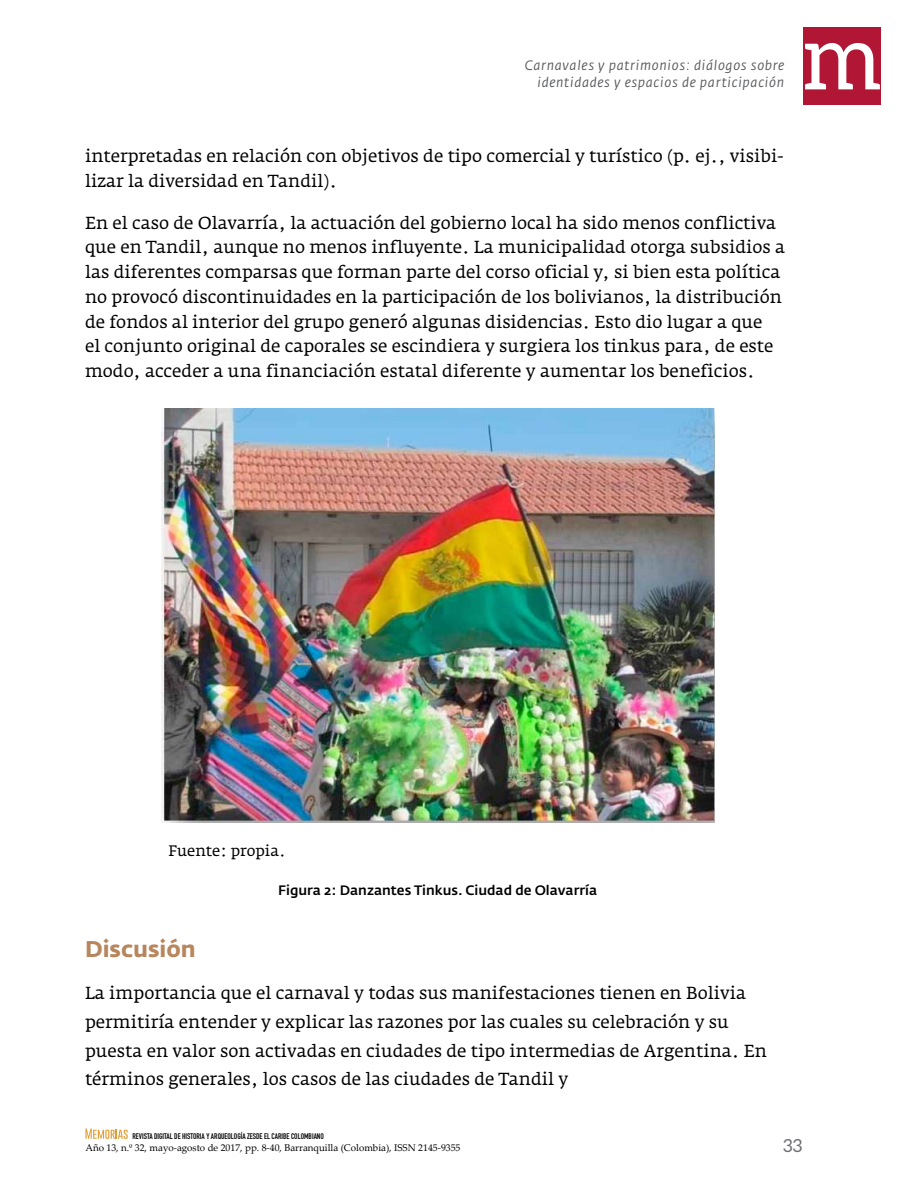
<style>
.page{position:relative;width:918px;height:1188px;background:#fff}
.page>*{position:absolute;margin:0;border:0;box-sizing:border-box;transform-origin:0 0}
.t1{font:700 22.5px "Fedra Sans Std";color:#b8865d}
.t2{font:18px "Aleo";color:#6d6e71}
.t3{font:17.25px/24.8px "Fedra Serif A";color:#000}
.t4{font:15px "Fedra Serif A";color:#000}
.t5{font:italic 13.5px/16.5px "Fedra Sans Std";letter-spacing:.05em;color:#58595b;text-align:right}
.t6{font:500 13.5px "Fedra Sans Std";color:#000}
.t7{font:9.75px "Palatino Linotype";color:#000}
.t8{font:8.1px "DIN Engschrift Std";color:#000}
</style>
<div class="page">
<svg style="left:85px;top:1129px;width:43px;height:10px"></svg>
<div style="left:804px;top:27px;width:77px;height:78px;background:#b11734"></div>
<svg style="left:805px;top:43px;width:75px;height:46px"></svg>
<img style="left:161px;top:409px;width:553px;height:414px">
<p class="t5" style="left:525px;top:57px;width:261px">Carnavales y patrimonios: diálogos sobre identidades y espacios de participación</p>
<p class="t3" style="left:85px;top:144px;width:700px">interpretadas en relación con objetivos de tipo comercial y turístico (p. ej., visibi&shy;lizar la diversidad en Tandil).</p>
<p class="t3" style="left:85px;top:210px;width:702px">En el caso de Olavarría, la actuación del gobierno local ha sido menos conflictiva que en Tandil, aunque no menos influyente. La municipalidad otorga subsidios a las diferentes comparsas que forman parte del corso oficial y, si bien esta política no provocó discontinuidades en la participación de los bolivianos, la distribución de fondos al interior del grupo generó algunas disidencias. Esto dio lugar a que<br>el conjunto original de caporales se escindiera y surgiera los tinkus para, de este modo, acceder a una financiación estatal diferente y aumentar los beneficios.</p>
<p class="t4" style="left:169px;top:842px;width:119px">Fuente: propia.</p>
<p class="t6" style="left:278px;top:881px;width:320px">Figura 2: Danzantes Tinkus. Ciudad de Olavarría</p>
<h1 class="t1" style="left:85px;top:935px;width:112px">Discusión</h1>
<p class="t3" style="left:85px;top:979px;width:683px;line-height:28.7px">La importancia que el carnaval y todas sus manifestaciones tienen en Bolivia permitiría entender y explicar las razones por las cuales su celebración y su puesta en valor son activadas en ciudades de tipo intermedias de Argentina. En términos generales, los casos de las ciudades de Tandil y</p>
<p class="t8" style="left:133px;top:1131px;width:193px">REVISTA DIGITAL DE HISTORIA Y ARQUEOLOGÍA ZESDE EL CARIBE COLOMBIANO</p>
<p class="t7" style="left:85px;top:1140px;width:377px">Año 13, n.º 32, mayo-agosto de 2017, pp. 8-40, Barranquilla (Colombia), ISSN 2145-9355</p>
<p class="t2" style="left:783px;top:1136px;width:21px">33</p>
</div>
